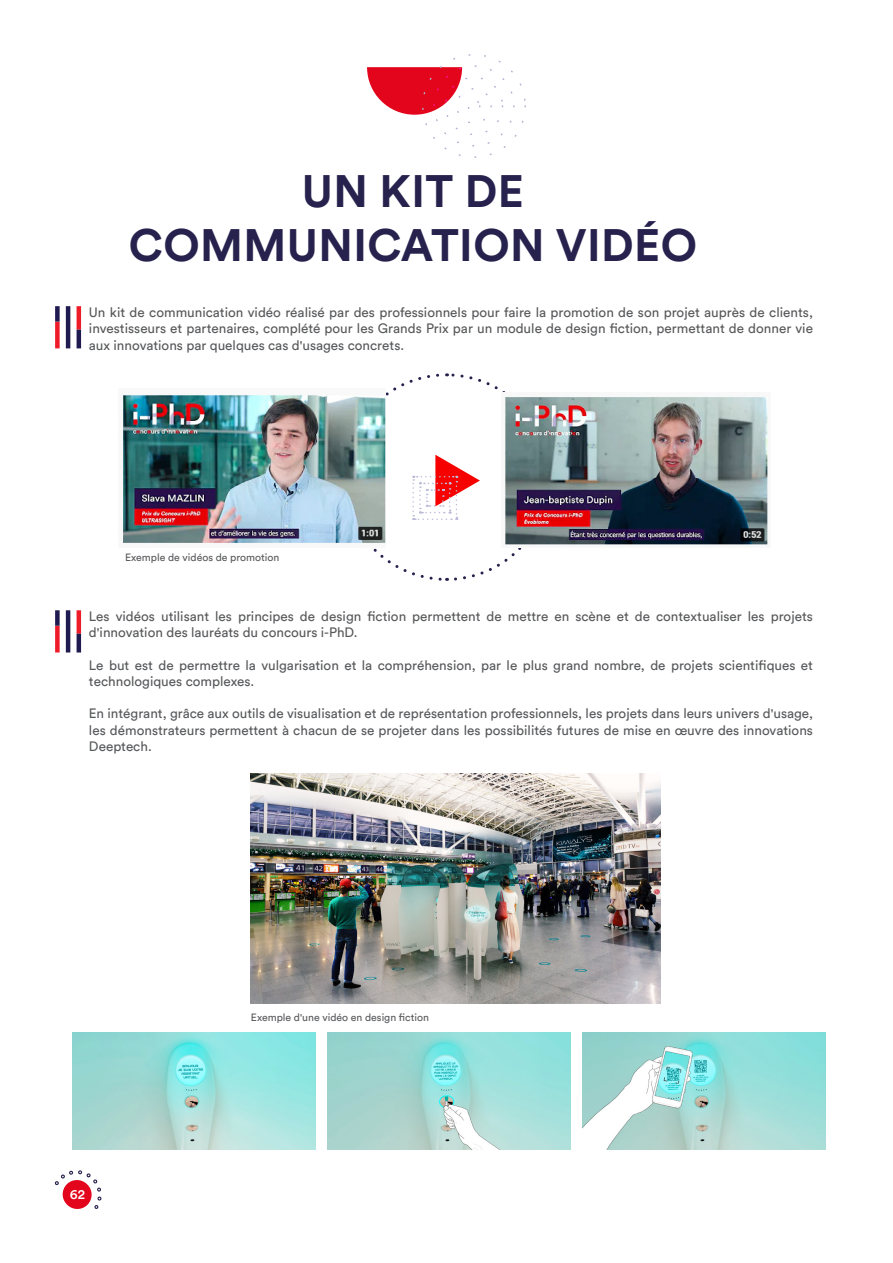
<style>
.page{position:relative;width:893px;height:1263px;background:#fff}
.page>*{position:absolute;margin:0;border:0;box-sizing:border-box;transform-origin:0 0}
.t1{font:700 45px "Circular Std";letter-spacing:.01em;color:#26214d}
.t2{font:13.5px/16.2px "Circular Std";color:#57585a;text-align:justify}
.t3{font:500 13.5px "Circular Std";color:#fff}
.t4{font:10.5px "Circular Std";color:#57585a}
</style>
<div class="page">
<svg style="left:54px;top:1170px;width:48px;height:39px"></svg>
<div style="left:55px;top:322px;width:5px;height:26px;background:#ee1c28"></div>
<div style="left:55px;top:306px;width:5px;height:16px;background:#1f1a4f"></div>
<hr style="left:66px;top:306px;width:4px;height:42px;background:#1f1a4f">
<hr style="left:77px;top:306px;width:4px;height:24px;background:#ee1c28">
<hr style="left:77px;top:330px;width:4px;height:18px;background:#1f1a4f">
<div style="left:55px;top:626px;width:5px;height:26px;background:#ee1c28"></div>
<div style="left:55px;top:610px;width:5px;height:16px;background:#1f1a4f"></div>
<hr style="left:66px;top:610px;width:4px;height:42px;background:#1f1a4f">
<hr style="left:77px;top:610px;width:4px;height:24px;background:#ee1c28">
<hr style="left:77px;top:634px;width:4px;height:18px;background:#1f1a4f">
<svg style="left:367px;top:67px;width:95px;height:48px"></svg>
<div style="left:467px;top:99px;width:13px;height:13px;border:1px dashed #b0b3d1;border-radius:50%"></div>
<div style="left:456px;top:88px;width:36px;height:36px;border:1px dashed #b0b3d1;border-radius:50%"></div>
<div style="left:445px;top:77px;width:58px;height:58px;border:1px dashed #b0b3d1;border-radius:50%"></div>
<div style="left:433px;top:65px;width:82px;height:81px;border:1px dashed #b0b3d1;border-radius:50%"></div>
<img style="left:552px;top:397px;width:217px;height:149px">
<img style="left:119px;top:394px;width:222px;height:151px">
<svg style="left:341px;top:373px;width:211px;height:208px"></svg>
<img style="left:251px;top:774px;width:409px;height:230px">
<img style="left:73px;top:1032px;width:243px;height:117px">
<img style="left:582px;top:1032px;width:243px;height:117px">
<img style="left:327px;top:1032px;width:243px;height:117px">
<p class="t1" style="left:302px;top:162px;width:224px">UN KIT DE</p>
<p class="t1" style="left:129px;top:216px;width:570px">COMMUNICATION VIDÉO</p>
<p class="t2" style="left:89px;top:304px;width:725px">Un kit de communication vidéo réalisé par des professionnels pour faire la promotion de son projet auprès de clients, investisseurs et partenaires, complété pour les Grands Prix par un module de design fiction, permettant de donner vie aux innovations par quelques cas d'usages concrets.</p>
<p class="t4" style="left:125px;top:551px;width:156px">Exemple de vidéos de promotion</p>
<p class="t2" style="left:89px;top:608px;width:726px">Les vidéos utilisant les principes de design fiction permettent de mettre en scène et de contextualiser les projets d'innovation des lauréats du concours i-PhD.</p>
<p class="t2" style="left:89px;top:657px;width:725px">Le but est de permettre la vulgarisation et la compréhension, par le plus grand nombre, de projets scientifiques et technologiques complexes.</p>
<p class="t2" style="left:89px;top:705px;width:726px">En intégrant, grâce aux outils de visualisation et de représentation professionnels, les projets dans leurs univers d'usage, les démonstrateurs permettent à chacun de se projeter dans les possibilités futures de mise en œuvre des innovations Deeptech.</p>
<p class="t3" style="left:70px;top:1185px;width:17px">62</p>
<p class="t4" style="left:251px;top:1010px;width:180px">Exemple d'une vidéo en design fiction</p>
</div>
